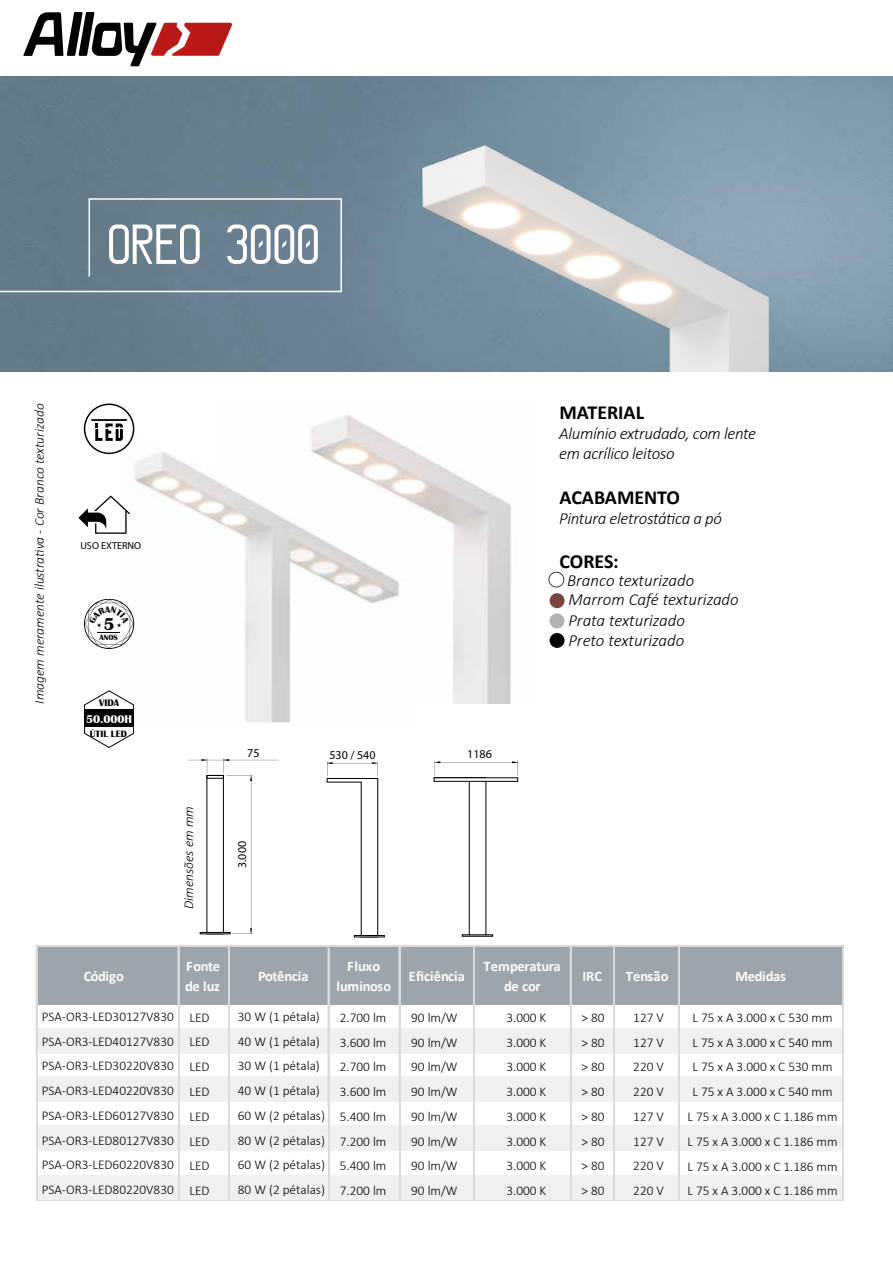
<style>
.page{position:relative;width:893px;height:1263px;background:#fff}
.page>*{position:absolute;margin:0;border:0;box-sizing:border-box;transform-origin:0 0}
.t1{font:63px "Monkey";color:#fff}
.t2{font:700 19.95px "Calibri";color:#000}
.t3{font:700 17.55px "Britannic";color:#000}
.t4{font:italic 300 16.95px/19.2px "Calibri";color:#000}
.t5{font:italic 300 16.95px/20.4px "Calibri";letter-spacing:-.02em;color:#000}
.t6{font:700 14.55px/19.5px "Calibri";letter-spacing:-.005em;color:#fff;text-align:center}
.t7{font:700 14.55px/19.5px "Calibri";letter-spacing:-.035em;color:#fff}
.t8{font:italic 300 13.5px "Calibri";color:#000}
.t9{font:300 13.35px/24.8px "Calibri";color:#000;text-align:justify}
.t10{font:12px "Myriad Pro";color:#000}
.t11{font:700 11.55px "Britannic";color:#fff}
.t12{font:10.2px "Myriad Pro";color:#000}
.t13{font:700 9.75px "Britannic";color:#000}
.t14{font:700 9.45px "Britannic";color:#000}
.t15{font:700 7.8px "Britannic";color:#000}
</style>
<div class="page">
<img style="left:0;top:76px;width:318px;height:296px">
<svg style="left:23px;top:12px;width:209px;height:54px"></svg>
<img style="left:311px;top:415px;width:200px;height:288px">
<img style="left:134px;top:432px;width:281px;height:290px">
<div style="left:36px;top:945px;width:808px;height:60px;background:#9ca5ab"></div>
<div style="left:36px;top:1028px;width:808px;height:26px;background:#f0f0f0"></div>
<div style="left:36px;top:1076px;width:808px;height:26px;background:#f0f0f0"></div>
<div style="left:36px;top:1125px;width:808px;height:26px;background:#f0f0f0"></div>
<div style="left:36px;top:1175px;width:808px;height:26px;background:#f0f0f0"></div>
<hr style="left:37px;top:945px;width:807px;height:2px;background:#dadada">
<hr style="left:178px;top:947px;width:1px;height:57px;background:#dadada">
<hr style="left:228px;top:947px;width:2px;height:57px;background:#dadada">
<hr style="left:399px;top:947px;width:1px;height:57px;background:#dadada">
<hr style="left:474px;top:947px;width:1px;height:57px;background:#dadada">
<hr style="left:570px;top:947px;width:2px;height:57px;background:#dadada">
<hr style="left:613px;top:947px;width:1px;height:57px;background:#fff">
<hr style="left:614px;top:947px;width:1px;height:57px;background:#dadada">
<hr style="left:679px;top:947px;width:1px;height:57px;background:#dadada">
<hr style="left:37px;top:1200px;width:807px;height:1px;background:#dadada">
<hr style="left:36px;top:945px;width:1px;height:255px;background:#dadada">
<hr style="left:328px;top:947px;width:1px;height:160px;background:#dadada">
<hr style="left:328px;top:948px;width:1px;height:252px;background:#dadada">
<hr style="left:613px;top:1004px;width:1px;height:98px;background:#dadada">
<hr style="left:178px;top:1004px;width:1px;height:197px;background:#dadada">
<hr style="left:228px;top:1004px;width:2px;height:197px;background:#dadada">
<hr style="left:399px;top:1004px;width:1px;height:197px;background:#dadada">
<hr style="left:474px;top:1004px;width:1px;height:197px;background:#dadada">
<hr style="left:570px;top:1004px;width:2px;height:197px;background:#dadada">
<hr style="left:614px;top:1004px;width:1px;height:197px;background:#dadada">
<hr style="left:679px;top:1004px;width:1px;height:197px;background:#dadada">
<hr style="left:843px;top:947px;width:1px;height:177px;background:#dadada">
<hr style="left:843px;top:948px;width:1px;height:252px;background:#dadada">
<svg style="left:326px;top:761px;width:52px;height:177px"></svg>
<div style="left:354px;top:935px;width:31px;height:2px;border:1px solid #000"></div>
<svg style="left:188px;top:758px;width:90px;height:176px"></svg>
<div style="left:207px;top:775px;width:17px;height:159px;border:1px solid #000"></div>
<div style="left:207px;top:775px;width:17px;height:4px;border:1px solid #000"></div>
<div style="left:200px;top:932px;width:31px;height:2px;border:1px solid #000"></div>
<svg style="left:434px;top:761px;width:84px;height:176px"></svg>
<hr style="left:434px;top:778px;width:84px;height:3px;background:#fff">
<div style="left:434px;top:777px;width:84px;height:5px;border:1px solid #000"></div>
<img style="left:318px;top:76px;width:575px;height:296px">
<svg style="left:0;top:197px;width:343px;height:96px"></svg>
<svg style="left:549px;top:572px;width:15px;height:15px"></svg>
<div style="left:550px;top:593px;width:15px;height:15px;background:#78443d;border-radius:50%"></div>
<div style="left:550px;top:613px;width:14px;height:15px;background:#b3b2b2;border-radius:50%"></div>
<div style="left:550px;top:633px;width:14px;height:15px;background:#000;border-radius:50%"></div>
<svg style="left:84px;top:404px;width:50px;height:50px"></svg>
<svg style="left:78px;top:495px;width:52px;height:39px"></svg>
<svg style="left:84px;top:691px;width:50px;height:57px"></svg>
<svg style="left:84px;top:599px;width:50px;height:50px"></svg>
<h1 class="t1" style="left:109px;top:221px;width:214px">oreo 3000</h1>
<p class="t8" style="left:31px;top:703px;width:301px;rotate:-90deg">Imagem meramente ilustrativa - Cor Branco texturizado</p>
<p class="t12" style="left:80px;top:539px;width:62px">USO EXTERNO</p>
<h3 class="t3" style="left:104px;top:614px;width:12px">5</h3>
<p class="t15" style="left:100px;top:633px;width:20px">ANOS</p>
<p class="t13" style="left:99px;top:697px;width:21px">VIDA</p>
<p class="t14" style="left:90px;top:728px;width:39px">ÚTIL LED</p>
<p class="t11" style="left:86px;top:712px;width:48px">50.000H</p>
<p class="t8" style="left:180px;top:909px;width:104px;rotate:-90deg">Dimensões em mm</p>
<p class="t10" style="left:247px;top:746px;width:14px">75</p>
<p class="t10" style="left:467px;top:748px;width:26px">1186</p>
<p class="t10" style="left:329px;top:748px;width:48px">530 / 540</p>
<p class="t10" style="left:235px;top:868px;width:29px;rotate:-90deg">3.000</p>
<h2 class="t2" style="left:560px;top:398px;width:86px">Material</h2>
<p class="t5" style="left:559px;top:423px;width:199px">Alumínio extrudado, com lente em acrílico leitoso</p>
<h2 class="t2" style="left:560px;top:483px;width:122px">Acabamento</h2>
<p class="t5" style="left:559px;top:508px;width:164px">Pintura eletrostática a pó</p>
<h2 class="t2" style="left:560px;top:547px;width:61px">Cores:</h2>
<p class="t4" style="left:567px;top:570px;width:173px">Branco texturizado<br>Marrom Café texturizado</p>
<p class="t4" style="left:568px;top:611px;width:118px">Prata texturizado<br>Preto texturizado</p>
<p class="t6" style="left:84px;top:966px;width:42px">Código</p>
<p class="t7" style="left:185px;top:956px;width:37px">Fonte de luz</p>
<p class="t6" style="left:258px;top:966px;width:52px">Potência</p>
<p class="t6" style="left:336px;top:956px;width:56px">Fluxo luminoso</p>
<p class="t6" style="left:409px;top:966px;width:58px">Eficiência</p>
<p class="t6" style="left:484px;top:956px;width:79px">Temperatura de cor</p>
<p class="t6" style="left:582px;top:966px;width:21px">IRC</p>
<p class="t6" style="left:626px;top:966px;width:44px">Tensão</p>
<p class="t6" style="left:736px;top:966px;width:52px">Medidas</p>
<p class="t9" style="left:42px;top:1004px;width:134px">PSA-OR3-LED30127V830<br>PSA-OR3-LED40127V830<br>PSA-OR3-LED30220V830<br>PSA-OR3-LED40220V830<br>PSA-OR3-LED60127V830<br>PSA-OR3-LED80127V830<br>PSA-OR3-LED60220V830<br>PSA-OR3-LED80220V830</p>
<p class="t9" style="left:238px;top:1004px;width:89px;text-align:left">30 W (1 pétala)<br>40 W (1 pétala)<br>30 W (1 pétala)<br>40 W (1 pétala)<br>60 W (2 pétalas)<br>80 W (2 pétalas)<br>60 W (2 pétalas)<br>80 W (2 pétalas)</p>
<p class="t9" style="left:190px;top:1005px;width:22px">LED LED LED LED LED LED LED LED</p>
<p class="t9" style="left:340px;top:1005px;width:48px">2.700 lm 3.600 lm 2.700 lm 3.600 lm 5.400 lm 7.200 lm 5.400 lm 7.200 lm</p>
<p class="t9" style="left:411px;top:1005px;width:48px">90 lm/W 90 lm/W 90 lm/W 90 lm/W 90 lm/W 90 lm/W 90 lm/W 90 lm/W</p>
<p class="t9" style="left:506px;top:1005px;width:41px">3.000 K 3.000 K 3.000 K 3.000 K 3.000 K 3.000 K 3.000 K 3.000 K</p>
<p class="t9" style="left:581px;top:1005px;width:25px">&gt; 80 &gt; 80 &gt; 80 &gt; 80 &gt; 80 &gt; 80 &gt; 80 &gt; 80</p>
<p class="t9" style="left:633px;top:1005px;width:32px">127 V 127 V 220 V 220 V 127 V 127 V 220 V 220 V</p>
<p class="t9" style="left:688px;top:1005px;width:151px;text-align:center">L 75 x A 3.000 x C 530 mm<br>L 75 x A 3.000 x C 540 mm<br>L 75 x A 3.000 x C 530 mm<br>L 75 x A 3.000 x C 540 mm<br>L 75 x A 3.000 x C 1.186 mm<br>L 75 x A 3.000 x C 1.186 mm<br>L 75 x A 3.000 x C 1.186 mm<br>L 75 x A 3.000 x C 1.186 mm</p>
</div>
